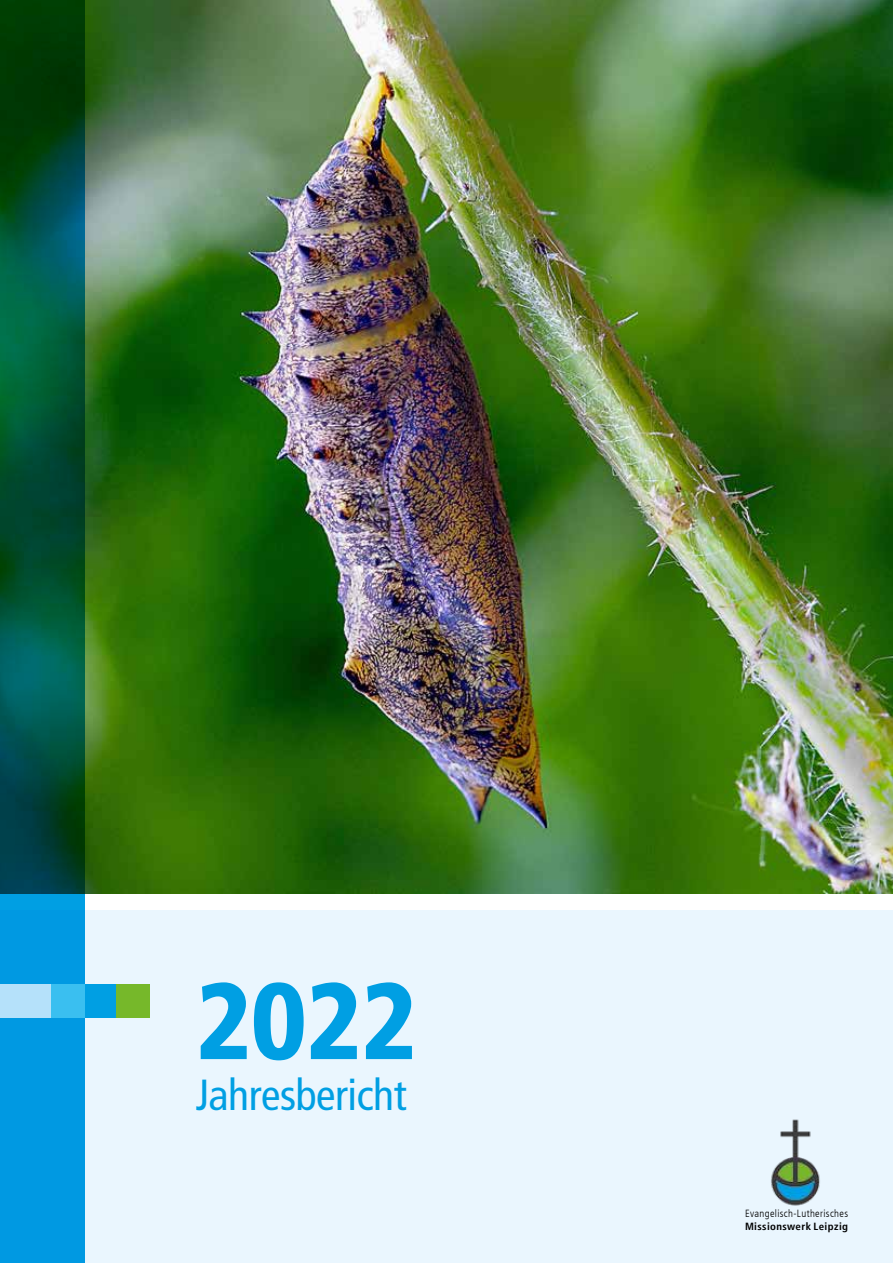
<style>
.page{position:relative;width:893px;height:1263px;background:#fff}
.page>*{position:absolute;margin:0;border:0;box-sizing:border-box;transform-origin:0 0}
.t1{font:900 condensed 108px "Frutiger LT";color:#009fe3}
.t2{font:condensed 43.5px "Frutiger LT";letter-spacing:-.01em;color:#009fe3}
.t3{font:300 condensed 10.35px "Frutiger LT";letter-spacing:.035em;color:#000}
.t4{font:700 condensed 10.35px "Frutiger LT";letter-spacing:.04em;color:#000;scale:1.05 1}
</style>
<div class="page">
<img style="left:85px;top:0;width:808px;height:893px">
<div style="left:0;top:910px;width:893px;height:353px;background:#eaf6fe"></div>
<svg style="left:0;top:0;width:85px;height:1263px"></svg>
<img style="left:771px;top:1119px;width:49px;height:87px">
<div style="left:83px;top:984px;width:34px;height:34px;background:#009fe3"></div>
<div style="left:116px;top:984px;width:34px;height:34px;background:#76b82a"></div>
<div style="left:0;top:984px;width:51px;height:34px;background:#b5e1fa"></div>
<div style="left:51px;top:984px;width:34px;height:34px;background:#3abff0"></div>
<h1 class="t1" style="left:196px;top:956px;width:223px">2022</h1>
<h2 class="t2" style="left:196px;top:1070px;width:212px">Jahresbericht</h2>
<p class="t3" style="left:745px;top:1208px;width:104px">Evangelisch-Lutherisches</p>
<p class="t4" style="left:745px;top:1220px;width:100px">Missionswerk Leipzig</p>
</div>
